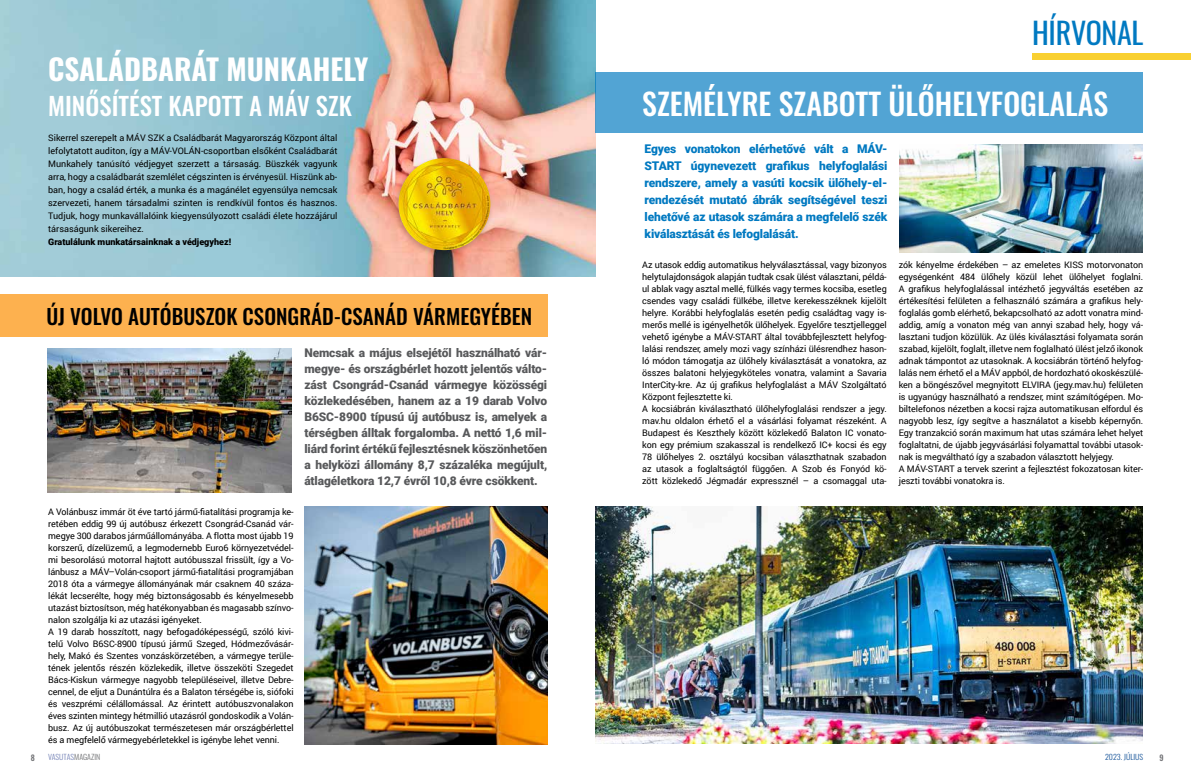
<style>
.page{position:relative;width:1191px;height:780px;background:#fff}
.page>*{position:absolute;margin:0;border:0;box-sizing:border-box;transform-origin:0 0}
.t1{font:500 30px "Oswald";color:#fff}
.t2{font:30px "Oswald";letter-spacing:-.01em;color:#0079c1}
.t3{font:700 29px "Oswald";color:#fff}
.t4{font:500 24.8px "Oswald";color:#fff}
.t5{font:500 21px "Oswald";color:#000}
.t6{font:900 12px/16px "Roboto";letter-spacing:-.01em;color:#58595b;text-align:justify}
.t7{font:900 12px/17px "Roboto";letter-spacing:-.01em;color:#0079c1;text-align:justify}
.t8{font:9px/12px "Roboto";letter-spacing:-.01em;color:#000}
.t9{font:900 9px "Roboto";color:#000}
.t10{font:500 8px "Oswald";color:#6d6e71}
.t11{font:300 7.6px "Oswald";color:#7280b5;scale:1.05 1}
.t12{font:300 7.6px "Oswald";color:#0e4e96;scale:1.05 1}
.s1{color:#6d6e71}
</style>
<div class="page">
<img style="left:0;top:0;width:595px;height:276px">
<div style="left:1032px;top:53px;width:159px;height:7px;background:#f9d031"></div>
<div style="left:595px;top:72px;width:548px;height:60px;background:#52a4d4"></div>
<div style="left:0;top:294px;width:547px;height:42px;background:#fdb14f"></div>
<img style="left:595px;top:506px;width:547px;height:237px">
<img style="left:899px;top:144px;width:243px;height:108px">
<img style="left:48px;top:348px;width:243px;height:144px">
<div style="left:392px;top:155px;width:103px;height:103px;background:#000;opacity:.21"></div>
<img style="left:398px;top:158px;width:92px;height:92px;border-radius:46px">
<img style="left:304px;top:506px;width:243px;height:238px">
<h1 class="t2" style="left:1032px;top:6px;width:113px">HÍRVONAL</h1>
<h2 class="t3" style="left:48px;top:54px;width:322px">CSALÁDBARÁT MUNKAHELY</h2>
<h3 class="t4" style="left:48px;top:93px;width:305px">MINŐSÍTÉST KAPOTT A MÁV SZK</h3>
<h1 class="t1" style="left:642px;top:88px;width:467px">SZEMÉLYRE SZABOTT ÜLŐHELYFOGLALÁS</h1>
<p class="t8" style="left:48px;top:131px;width:291px;line-height:13px;text-align:justify">Sikerrel szerepelt a MÁV SZK a Családbarát Magyarország Központ által lefolytatott auditon, így a MÁV-VOLÁN-csoportban elsőként Családbarát Munkahely tanúsító védjegyet szerzett a társaság. Büszkék vagyunk arra, hogy a családbarát szemlélet cégszinten is érvényesül. Hiszünk ab&shy;ban, hogy a család érték, a munka és a magánélet egyensúlya nemcsak szervezeti, hanem társadalmi szinten is rendkívül fontos és hasznos.<br>Tudjuk, hogy munkavállalóink kiegyensúlyozott családi élete hozzájárul társaságunk sikereihez.</p>
<p class="t9" style="left:48px;top:235px;width:184px">Gratulálunk munkatársainknak a védjegyhez!</p>
<h3 class="t5" style="left:46px;top:305px;width:487px">ÚJ VOLVO AUTÓBUSZOK CSONGRÁD-CSANÁD VÁRMEGYÉBEN</h3>
<p class="t8" style="left:48px;top:505px;width:247px">A Volánbusz immár öt éve tartó jármű-fiatalítási programja ke&shy;retében eddig 99 új autóbusz érkezett Csongrád-Csanád vár&shy;megye 300 darabos járműállományába. A flotta most újabb 19 korszerű, dízelüzemű, a legmodernebb Euro6 környezetvédel&shy;mi besorolású motorral hajtott autóbusszal frissült, így a Vo&shy;lánbusz a MÁV–Volán-csoport jármű-fiatalítási programjában 2018 óta a vármegye állományának már csaknem 40 száza&shy;lékát lecserélte, hogy még biztonságosabb és kényelmesebb utazást biztosítson, még hatékonyabban és magasabb színvo&shy;nalon szolgálja ki az utazási igényeket.<br>A 19 darab hosszított, nagy befogadóképességű, szóló kivi&shy;telű Volvo B6SC-8900 típusú jármű Szeged, Hódmezővásár&shy;hely, Makó és Szentes vonzáskörzetében, a vármegye terüle&shy;tének jelentős részén közlekedik, illetve összeköti Szegedet Bács-Kiskun vármegye nagyobb településeivel, illetve Debre&shy;cennel, de eljut a Dunántúlra és a Balaton térségébe is, siófoki és veszprémi célállomással. Az érintett autóbuszvonalakon éves szinten mintegy hétmillió utazásról gondoskodik a Volán&shy;busz. Az új autóbuszokat természetesen már országbérlettel és a megfelelő vármegyebérletekkel is igénybe lehet venni.</p>
<p class="t10" style="left:31px;top:753px;width:6px">8</p>
<p class="t11" style="left:48px;top:750px;width:51px">VASUTAS<span class="s1">MAGAZIN</span></p>
<p class="t6" style="left:304px;top:344px;width:244px">Nemcsak a május elsejétől használható vár&shy;megye- és országbérlet hozott jelentős válto&shy;zást Csongrád-Csanád vármegye közösségi közlekedésében, hanem az a 19 darab Volvo B6SC-8900 típusú új autóbusz is, amelyek a térségben álltak forgalomba. A nettó 1,6 mil&shy;liárd forint értékű fejlesztésnek köszönhetően a helyközi állomány 8,7 százaléka megújult, átlagéletkora 12,7 évről 10,8 évre csökkent.</p>
<p class="t7" style="left:644px;top:140px;width:244px">Egyes vonatokon elérhetővé vált a MÁV-START úgynevezett grafikus helyfoglalási rendszere, amely a vasúti kocsik ülőhely-el&shy;rendezését mutató ábrák segítségével teszi lehetővé az utasok számára a megfelelő szék kiválasztását és lefoglalását.</p>
<p class="t8" style="left:642px;top:258px;width:246px">Az utasok eddig automatikus helyválasztással, vagy bizonyos helytulajdonságok alapján tudtak csak ülést választani, példá&shy;ul ablak vagy asztal mellé, fülkés vagy termes kocsiba, esetleg csendes vagy családi fülkébe, illetve kerekesszéknek kijelölt helyre. Korábbi helyfoglalás esetén pedig családtag vagy is&shy;merős mellé is igényelhetők ülőhelyek. Egyelőre tesztjelleggel vehető igénybe a MÁV-START által továbbfejlesztett helyfog&shy;lalási rendszer, amely mozi vagy színházi ülésrendhez hason&shy;ló módon támogatja az ülőhely kiválasztását a vonatokra, az összes balatoni helyjegyköteles vonatra, valamint a Savaria InterCity-kre. Az új grafikus helyfoglalást a MÁV Szolgáltató Központ fejlesztette ki.<br>A kocsiábrán kiválasztható ülőhelyfoglalási rendszer a jegy. mav.hu oldalon érhető el a vásárlási folyamat részeként. A Budapest és Keszthely között közlekedő Balaton IC vonato&shy;kon egy prémium szakasszal is rendelkező IC+ kocsi és egy 78 ülőhelyes 2. osztályú kocsiban választhatnak szabadon az utasok a foglaltságtól függően. A Szob és Fonyód kö&shy;zött közlekedő Jégmadár expressznél – a csomaggal uta-</p>
<p class="t8" style="left:898px;top:258px;width:246px">zók kényelme érdekében – az emeletes KISS motorvonaton egységenként 484 ülőhely közül lehet ülőhelyet foglalni.<br>A grafikus helyfoglalással intézhető jegyváltás esetében az értékesítési felületen a felhasználó számára a grafikus hely&shy;foglalás gomb elérhető, bekapcsolható az adott vonatra mind&shy;addig, amíg a vonaton még van annyi szabad hely, hogy vá&shy;lasztani tudjon közülük. Az ülés kiválasztási folyamata során szabad, kijelölt, foglalt, illetve nem foglalható ülést jelző ikonok adnak támpontot az utasoknak. A kocsiábrán történő helyfog&shy;lalás nem érhető el a MÁV appból, de hordozható okoskészülé&shy;ken a böngészővel megnyitott ELVIRA (jegy.mav.hu) felületen is ugyanúgy használható a rendszer, mint számítógépen. Mo&shy;biltelefonos nézetben a kocsi rajza automatikusan elfordul és nagyobb lesz, így segítve a használatot a kisebb képernyőn.<br>Egy tranzakció során maximum hat utas számára lehet helyet foglaltatni, de újabb jegyvásárlási folyamattal további utasok&shy;nak is megváltható így a szabadon választott helyjegy.<br>A MÁV-START a tervek szerint a fejlesztést fokozatosan kiter&shy;jeszti további vonatokra is.</p>
<p class="t12" style="left:1105px;top:750px;width:38px">2023. JÚLIUS</p>
<p class="t10" style="left:1159px;top:753px;width:6px">9</p>
</div>
